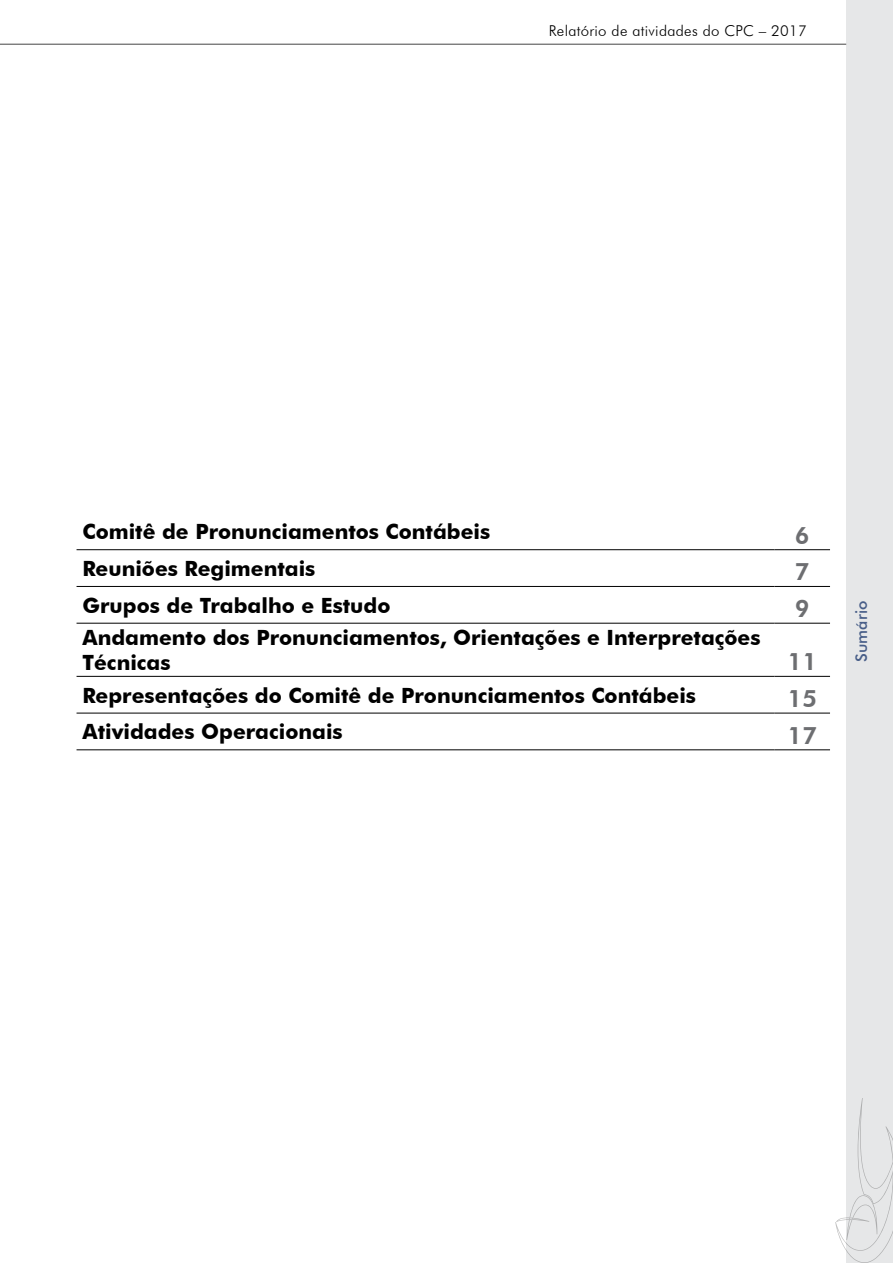
<style>
.page{position:relative;width:893px;height:1263px;background:#fff}
.page>*{position:absolute;margin:0;border:0;box-sizing:border-box;transform-origin:0 0}
.t1{font:800 24px "Futura BT";color:#6d6e71}
.t2{font:700 21px/25.2px "Futura BT";color:#000}
.t3{font:500 15.9px "Futura BT";letter-spacing:.01em;color:#485e88}
.t4{font:300 15px "Futura BT";letter-spacing:.02em;color:#000}
</style>
<div class="page">
<div style="left:846px;top:0;width:47px;height:1263px;background:#e6e7e8"></div>
<hr style="left:0;top:44px;width:846px;height:1px;background:#4d4d4d">
<svg style="left:835px;top:1098px;width:58px;height:165px"></svg>
<hr style="left:77px;top:549px;width:698px;height:1px;background:#000">
<hr style="left:775px;top:549px;width:55px;height:1px;background:#000">
<hr style="left:77px;top:586px;width:698px;height:1px;background:#000">
<hr style="left:775px;top:586px;width:55px;height:1px;background:#000">
<hr style="left:77px;top:623px;width:698px;height:1px;background:#000">
<hr style="left:775px;top:623px;width:55px;height:1px;background:#000">
<hr style="left:77px;top:676px;width:698px;height:1px;background:#000">
<hr style="left:775px;top:676px;width:55px;height:1px;background:#000">
<hr style="left:77px;top:713px;width:698px;height:1px;background:#000">
<hr style="left:775px;top:713px;width:55px;height:1px;background:#000">
<hr style="left:77px;top:749px;width:698px;height:1px;background:#000">
<hr style="left:775px;top:749px;width:55px;height:1px;background:#000">
<p class="t4" style="left:549px;top:22px;width:259px">Relatório de atividades do CPC – 2017</p>
<p class="t2" style="left:83px;top:519px;width:409px">Comitê de Pronunciamentos Contábeis</p>
<p class="t1" style="left:795px;top:521px;width:16px">6</p>
<p class="t2" style="left:83px;top:556px;width:234px">Reuniões Regimentais</p>
<p class="t1" style="left:795px;top:557px;width:16px">7</p>
<p class="t2" style="left:83px;top:593px;width:309px">Grupos de Trabalho e Estudo</p>
<p class="t1" style="left:795px;top:594px;width:16px">9</p>
<p class="t2" style="left:83px;top:625px;width:680px">Andamento dos Pronunciamentos, Orientações e Interpretações<br>Técnicas</p>
<p class="t1" style="left:787px;top:647px;width:31px">11</p>
<p class="t2" style="left:83px;top:682px;width:615px">Representações do Comitê de Pronunciamentos Contábeis</p>
<p class="t1" style="left:787px;top:684px;width:31px">15</p>
<p class="t2" style="left:83px;top:719px;width:262px">Atividades Operacionais</p>
<p class="t1" style="left:787px;top:721px;width:31px">17</p>
<p class="t3" style="left:852px;top:662px;width:63px;rotate:-90deg">Sumário</p>
</div>
